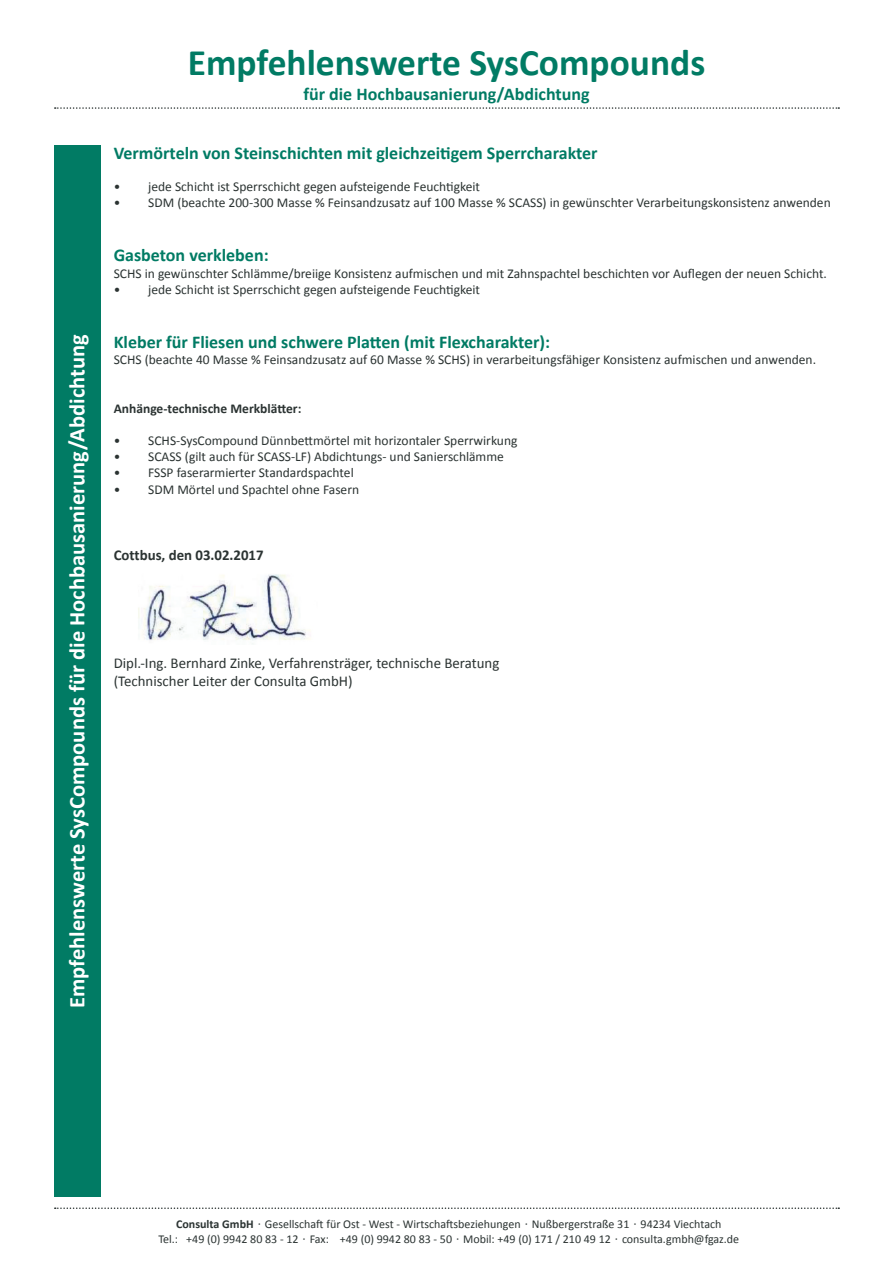
<style>
.page{position:relative;width:893px;height:1263px;background:#fff}
.page>*{position:absolute;margin:0;border:0;box-sizing:border-box;transform-origin:0 0}
.t1{font:700 37.5px "Calibri";color:#017b64}
.t2{font:700 22.5px "Calibri";color:#fff}
.t3{font:700 18px "Calibri";color:#017b64}
.t4{font:15px/18px "Calibri";color:#2b3332}
.t5{font:700 15px "Calibri";color:#2b3332}
.t6{font:13.5px "Calibri";color:#2b3332}
.t7{font:700 13.5px "Calibri";color:#2b3332}
.t8{font:12px/14.4px "Calibri";color:#2b3332;text-align:center}
.s1{font-weight:700}
.s2{font-family:"Source Sans Pro"}
</style>
<div class="page">
<svg style="left:55px;top:1207px;width:784px;height:2px"></svg>
<img style="left:138px;top:574px;width:172px;height:70px">
<svg style="left:55px;top:107px;width:784px;height:2px"></svg>
<div style="left:54px;top:145px;width:47px;height:1052px;background:#017b64"></div>
<h2 class="t2" style="left:63px;top:1008px;width:675px;rotate:-90deg">Empfehlenswerte SysCompounds für die Hochbausanierung/Abdichtung</h2>
<h1 class="t1" style="left:188px;top:39px;width:519px">Empfehlenswerte SysCompounds</h1>
<h3 class="t3" style="left:303px;top:83px;width:288px">für die Hochbausanierung/Abdichtung</h3>
<h3 class="t3" style="left:114px;top:142px;width:485px">Vermörteln von Steinschichten mit gleichzeitigem Sperrcharakter</h3>
<p class="t6" style="left:114px;top:178px;width:368px">• jede Schicht ist Sperrschicht gegen aufsteigende Feuchtigkeit</p>
<p class="t6" style="left:114px;top:195px;width:718px">• SDM (beachte 200-300 Masse % Feinsandzusatz auf 100 Masse % SCASS) in gewünschter Verarbeitungskonsistenz anwenden</p>
<h3 class="t3" style="left:114px;top:244px;width:156px">Gasbeton verkleben:</h3>
<p class="t6" style="left:114px;top:265px;width:715px">SCHS in gewünschter Schlämme/breiige Konsistenz aufmischen und mit Zahnspachtel beschichten vor Auflegen der neuen Schicht.</p>
<p class="t6" style="left:114px;top:281px;width:368px">• jede Schicht ist Sperrschicht gegen aufsteigende Feuchtigkeit</p>
<h3 class="t3" style="left:114px;top:331px;width:438px">Kleber für Fliesen und schwere Platten (mit Flexcharakter):</h3>
<p class="t6" style="left:114px;top:351px;width:704px">SCHS (beachte 40 Masse % Feinsandzusatz auf 60 Masse % SCHS) in verarbeitungsfähiger Konsistenz aufmischen und anwenden.</p>
<p class="t7" style="left:114px;top:400px;width:189px">Anhänge-technische Merkblätter:</p>
<p class="t6" style="left:114px;top:432px;width:405px">• SCHS-SysCompound Dünnbettmörtel mit horizontaler Sperrwirkung</p>
<p class="t6" style="left:114px;top:448px;width:392px">• SCASS (gilt auch für SCASS-LF) Abdichtungs- und Sanierschlämme</p>
<p class="t6" style="left:114px;top:465px;width:242px">• FSSP faserarmierter Standardspachtel</p>
<p class="t6" style="left:114px;top:481px;width:247px">• SDM Mörtel und Spachtel ohne Fasern</p>
<p class="t5" style="left:114px;top:546px;width:151px">Cottbus, den 03.02.2017</p>
<p class="t4" style="left:114px;top:654px;width:387px">Dipl.-Ing. Bernhard Zinke, Verfahrensträger, technische Beratung (Technischer Leiter der Consulta GmbH)</p>
<p class="t8" style="left:158px;top:1216px;width:582px"><span class="s1">Consulta GmbH</span> <span class="s2">∙</span> Gesellschaft für Ost - West - Wirtschaftsbeziehungen <span class="s2">∙</span> Nußbergerstraße 31 <span class="s2">∙</span> 94234 Viechtach<br>Tel.: +49 (0) 9942 80 83 - 12 <span class="s2">∙</span> Fax: +49 (0) 9942 80 83 - 50 <span class="s2">∙</span> Mobil: +49 (0) 171 / 210 49 12 <span class="s2">∙</span> consulta.gmbh@fgaz.de</p>
</div>
